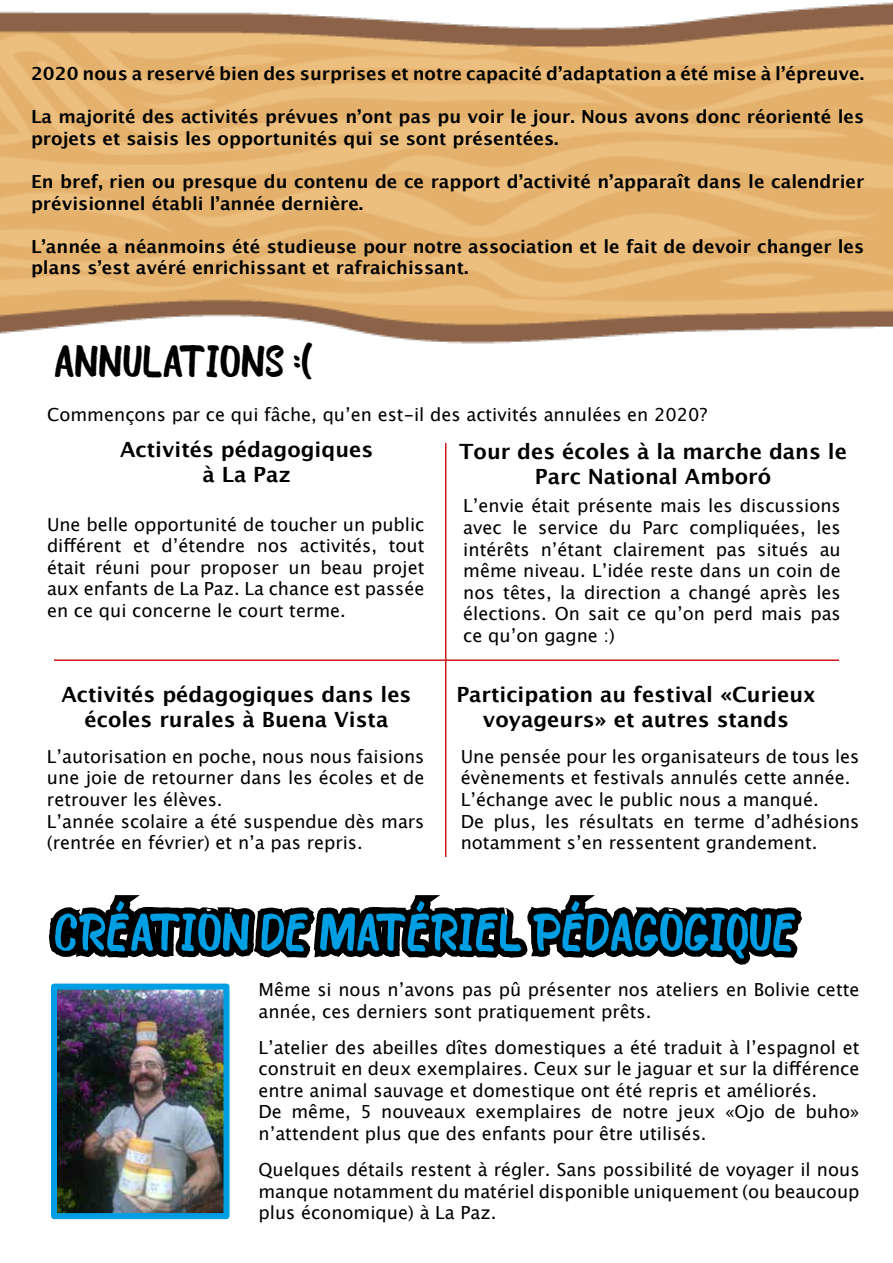
<style>
.page{position:relative;width:893px;height:1263px;background:#fff}
.page>*{position:absolute;margin:0;border:0;box-sizing:border-box;transform-origin:0 0}
.t1{font:51px "Bosk";color:#009fe3}
.t2{font:43.5px "Bosk";color:#000}
.t3{font:700 21px/25.2px "Lucida Grande";color:#000;text-align:center}
.t4{font:18px/21.6px "Lucida Grande";color:#000}
.t5{font:700 18px/21.6px "Lucida Grande";color:#000}
</style>
<div class="page">
<img style="left:0;top:2px;width:893px;height:342px">
<svg style="left:49px;top:509px;width:754px;height:456px"></svg>
<img style="left:58px;top:990px;width:165px;height:222px">
<div style="left:51px;top:983px;width:179px;height:236px;border:6px solid #009fe3"></div>
<hr style="left:445px;top:443px;width:1px;height:414px;background:#cd171a">
<hr style="left:54px;top:659px;width:785px;height:2px;background:#cd171a">
<p class="t5" style="left:31px;top:63px;width:835px">2020 nous a reservé bien des surprises et notre capacité d’adaptation a été mise à l’épreuve.</p>
<p class="t5" style="left:31px;top:106px;width:835px">La majorité des activités prévues n’ont pas pu voir le jour. Nous avons donc réorienté les projets et saisis les opportunités qui se sont présentées.</p>
<p class="t5" style="left:31px;top:171px;width:835px">En bref, rien ou presque du contenu de ce rapport d’activité n’apparaît dans le calendrier prévisionnel établi l’année dernière.</p>
<p class="t5" style="left:31px;top:235px;width:835px">L’année a néanmoins été studieuse pour notre association et le fait de devoir changer les plans s’est avéré enrichissant et rafraichissant.</p>
<h2 class="t2" style="left:54px;top:334px;width:261px">ANNULATIONS :(</h2>
<p class="t4" style="left:47px;top:404px;width:662px">Commençons par ce qui fâche, qu’en est-il des activités annulées en 2020?</p>
<p class="t3" style="left:120px;top:437px;width:255px">Activités pédagogiques à La Paz</p>
<p class="t3" style="left:459px;top:439px;width:389px">Tour des écoles à la marche dans le<br>Parc National Amboró</p>
<p class="t4" style="left:47px;top:513px;width:379px;text-align:justify">Une belle opportunité de toucher un public différent et d’étendre nos activités, tout était réuni pour proposer un beau projet aux enfants de La Paz. La chance est passée en ce qui concerne le court terme.</p>
<p class="t3" style="left:61px;top:682px;width:351px">Activités pédagogiques dans les écoles rurales à Buena Vista</p>
<p class="t4" style="left:47px;top:746px;width:379px">L’autorisation en poche, nous nous faisions une joie de retourner dans les écoles et de retrouver les élèves.<br>L’année scolaire a été suspendue dès mars (rentrée en février) et n’a pas repris.</p>
<p class="t4" style="left:463px;top:495px;width:379px;text-align:justify">L’envie était présente mais les discussions avec le service du Parc compliquées, les intérêts n’étant clairement pas situés au même niveau. L’idée reste dans un coin de nos têtes, la direction a changé après les élections. On sait ce qu’on perd mais pas ce qu’on gagne :)</p>
<p class="t3" style="left:456px;top:682px;width:361px">Participation au festival «Curieux voyageurs» et autres stands</p>
<p class="t4" style="left:461px;top:746px;width:400px">Une pensée pour les organisateurs de tous les évènements et festivals annulés cette année.<br>L’échange avec le public nous a manqué.<br>De plus, les résultats en terme d’adhésions notamment s’en ressentent grandement.</p>
<h1 class="t1" style="left:54px;top:900px;width:744px">CRÉATION DE MATÉRIEL PÉDAGOGIQUE</h1>
<p class="t4" style="left:258px;top:979px;width:602px">Même si nous n’avons pas pû présenter nos ateliers en Bolivie cette année, ces derniers sont pratiquement prêts.</p>
<p class="t4" style="left:258px;top:1036px;width:602px">L’atelier des abeilles dîtes domestiques a été traduit à l’espagnol et construit en deux exemplaires. Ceux sur le jaguar et sur la différence entre animal sauvage et domestique ont été repris et améliorés.<br>De même, 5 nouveaux exemplaires de notre jeux «Ojo de buho» n’attendent plus que des enfants pour être utilisés.</p>
<p class="t4" style="left:258px;top:1159px;width:602px;text-align:justify">Quelques détails restent à régler. Sans possibilité de voyager il nous manque notamment du matériel disponible uniquement (ou beaucoup plus économique) à La Paz.</p>
</div>
